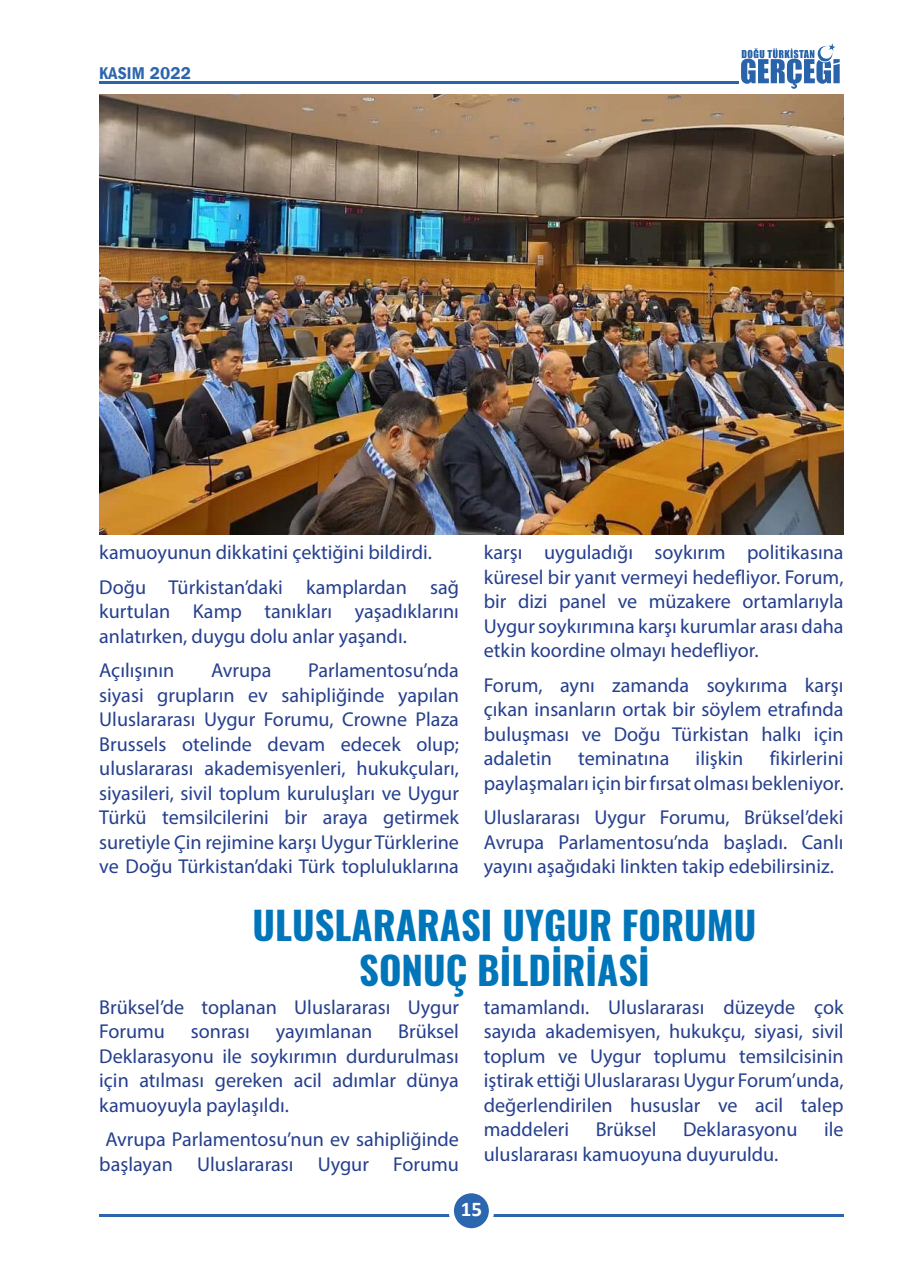
<style>
.page{position:relative;width:918px;height:1265px;background:#fff}
.page>*{position:absolute;margin:0;border:0;box-sizing:border-box;transform-origin:0 0}
.başlık{font:700 38.5px/45.5px "Oswald";color:#0075b9;text-align:center}
.t1{font:700 21px "Calibri";color:#fff}
.METİN{font:20.12px/24.5px "Myriad Pro";color:#253f8e;text-align:justify}
.t2{font:600 condensed 17.5px "Franklin Gothic";letter-spacing:.01em;color:#2b66ac}
.s1{font-stretch:normal}
</style>
<div class="page">
<hr style="left:99px;top:1214px;width:744px;height:2px;background:#2b66ac">
<div style="left:451px;top:1191px;width:40px;height:40px;background:#2b66ae;border-radius:50%"></div>
<div style="left:449px;top:1188px;width:45px;height:45px;border:5px solid #fff;border-radius:50%"></div>
<img style="left:737px;top:43px;width:103px;height:46px">
<hr style="left:99px;top:81px;width:640px;height:2px;background:#2b66ac">
<img style="left:99px;top:94px;width:744px;height:440px">
<p class="t2" style="left:99px;top:61px;width:93px">KASIM <span class="s1">2022</span></p>
<p class="METİN" style="left:99px;top:540px;width:334px">kamuoyunun dikkatini çektiğini bildirdi.</p>
<p class="METİN" style="left:99px;top:575px;width:361px">Doğu Türkistan’daki kamplardan sağ kurtulan Kamp tanıkları yaşadıklarını anlatırken, duygu dolu anlar yaşandı.</p>
<p class="METİN" style="left:99px;top:658px;width:76px">Açılışının</p>
<p class="METİN" style="left:211px;top:658px;width:62px">Avrupa</p>
<p class="METİN" style="left:99px;top:658px;width:361px;text-indent:209px">Parlamentosu’nda siyasi grupların ev sahipliğinde yapılan Uluslararası Uygur Forumu, Crowne Plaza Brussels otelinde devam edecek olup; uluslararası akademisyenleri, hukukçuları, siyasileri, sivil toplum kuruluşları ve Uygur Türkü temsilcilerini bir araya getirmek suretiyle Çin rejimine karşı Uygur Türklerine ve Doğu Türkistan’daki Türk topluluklarına</p>
<p class="METİN" style="left:484px;top:540px;width:361px">karşı uyguladığı soykırım politikasına küresel bir yanıt vermeyi hedefliyor. Forum, bir dizi panel ve müzakere ortamlarıyla Uygur soykırımına karşı kurumlar arası daha etkin koordine olmayı hedefliyor.</p>
<p class="METİN" style="left:484px;top:673px;width:361px">Forum, aynı zamanda soykırıma karşı çıkan insanların ortak bir söylem etrafında buluşması ve Doğu Türkistan halkı için adaletin</p>
<p class="METİN" style="left:484px;top:746px;width:361px;text-align:right">fikirlerini<br>paylaşmaları için bir fırsat olması bekleniyor.</p>
<p class="METİN" style="left:484px;top:805px;width:361px">Uluslararası Uygur Forumu, Brüksel’deki Avrupa Parlamentosu’nda başladı. Canlı yayını aşağıdaki linkten takip edebilirsiniz.</p>
<p class="METİN" style="left:578px;top:746px;width:93px">teminatına</p>
<p class="METİN" style="left:695px;top:746px;width:49px">ilişkin</p>
<p class="başlık" style="left:252px;top:904px;width:505px">ULUSLARARASI UYGUR FORUMU<br>SONUÇ BILDIRIASI</p>
<p class="METİN" style="left:99px;top:995px;width:361px">Brüksel’de toplanan Uluslararası Uygur<br>Forumu</p>
<p class="METİN" style="left:99px;top:1019px;width:361px;text-indent:299px">Brüksel Deklarasyonu ile soykırımın durdurulması için atılması gereken acil adımlar dünya kamuoyuyla paylaşıldı.</p>
<p class="METİN" style="left:99px;top:1127px;width:361px;text-align:center">Avrupa Parlamentosu’nun ev sahipliğinde başlayan Uluslararası Uygur Forumu</p>
<p class="METİN" style="left:191px;top:1019px;width:61px">sonrası</p>
<p class="METİN" style="left:276px;top:1019px;width:98px">yayımlanan</p>
<p class="METİN" style="left:484px;top:995px;width:361px">tamamlandı. Uluslararası düzeyde çok sayıda akademisyen, hukukçu, siyasi, sivil toplum ve Uygur toplumu temsilcisinin iştirak ettiği Uluslararası Uygur Forum’unda, değerlendirilen hususlar ve acil talep maddeleri</p>
<p class="METİN" style="left:596px;top:1117px;width:62px">Brüksel</p>
<p class="METİN" style="left:683px;top:1117px;width:116px">Deklarasyonu</p>
<p class="METİN" style="left:824px;top:1117px;width:21px">ile</p>
<p class="METİN" style="left:484px;top:1142px;width:296px">uluslararası kamuoyuna duyuruldu.</p>
<p class="t1" style="left:461px;top:1194px;width:23px">15</p>
</div>
